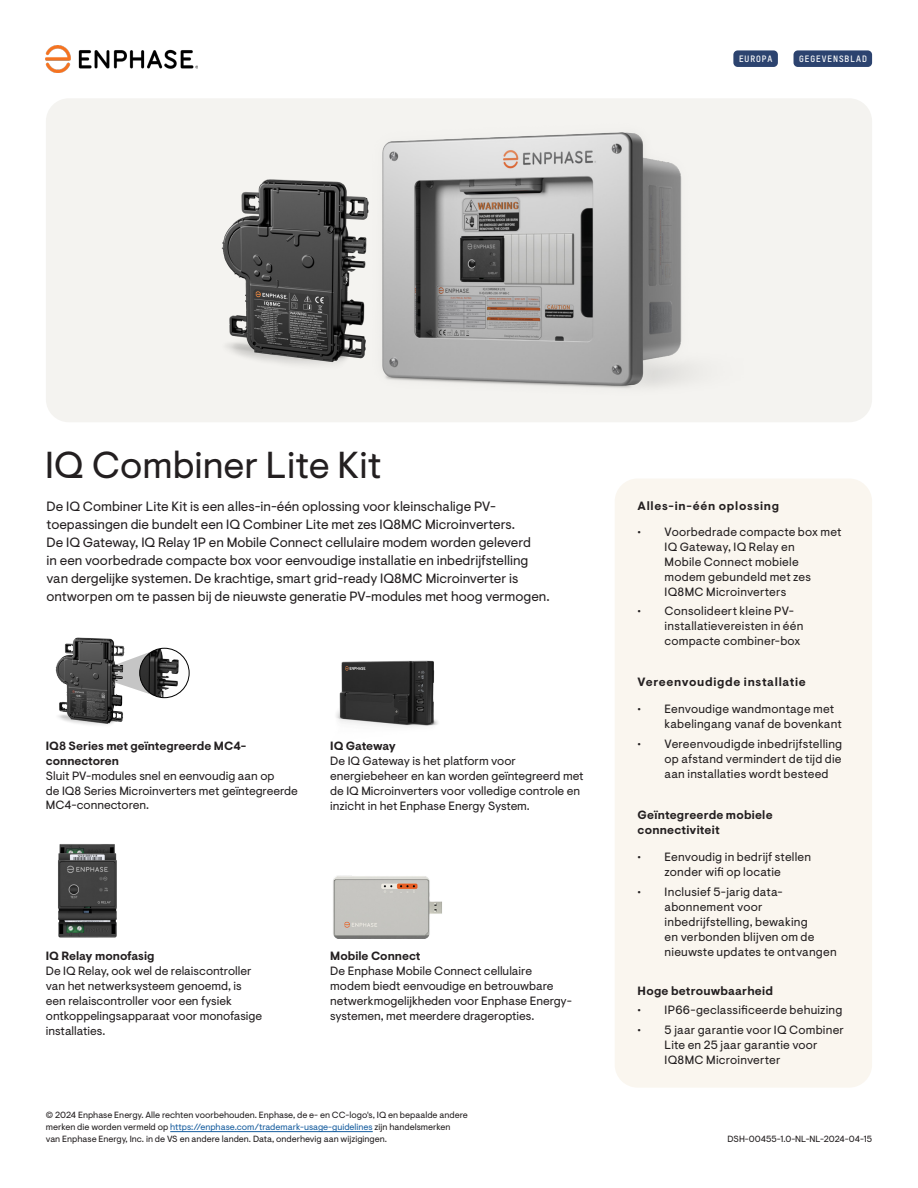
<style>
.page{position:relative;width:918px;height:1188px;background:#fff}
.page>*{position:absolute;margin:0;border:0;box-sizing:border-box;transform-origin:0 0}
.Feature_headline{font:37.5px "Enphase Visuelt";color:#231f20}
.t1{font:13.5px/18px "Enphase Visuelt";color:#231f20}
.t2{font:12px/15px "Enphase Visuelt";color:#231f20}
.DS-Features_Header{font:700 12px/15px "Enphase Visuelt";letter-spacing:.005em;color:#231f20}
.DS-Features_Header-2{font:700 12px "Enphase Visuelt";letter-spacing:.055em;color:#231f20}
.DS-Features_Header-3{font:700 12px "Enphase Visuelt";letter-spacing:.06em;color:#231f20}
.DS_-_Bullets{font:700 12px "Enphase Visuelt";letter-spacing:.015em;color:#231f20}
.Footnote_left{font:9px/12px "Enphase Visuelt";color:#231f20}
.Label{font:9px "T Star Pro Bold";letter-spacing:.11em;color:#fff}
.s1{color:#175d9e}
</style>
<div class="page">
<div style="left:794px;top:50px;width:78px;height:17px;background:#2c436f;border-radius:4px"></div>
<hr style="left:170px;top:1131px;width:203px;height:1px;background:#175d9e">
<img style="left:46px;top:46px;width:151px;height:26px">
<div style="left:46px;top:98px;width:826px;height:324px;background:#f4f3f0;border-radius:23px"></div>
<img style="left:382px;top:132px;width:308px;height:256px">
<div style="left:615px;top:479px;width:257px;height:609px;background:#faf6ef;border-radius:23px"></div>
<img style="left:140px;top:648px;width:49px;height:50px;border-radius:25px">
<div style="left:140px;top:648px;width:49px;height:50px;border:1px solid #000;border-radius:50%"></div>
<svg style="left:155px;top:650px;width:1px;height:46px"></svg>
<img style="left:55px;top:637px;width:100px;height:88px">
<img style="left:336px;top:660px;width:102px;height:67px">
<img style="left:58px;top:844px;width:59px;height:94px">
<img style="left:333px;top:875px;width:109px;height:64px">
<div style="left:733px;top:50px;width:45px;height:17px;background:#2c436f;border-radius:4px"></div>
<img style="left:221px;top:151px;width:191px;height:237px">
<p class="Feature_headline" style="left:45px;top:443px;width:338px">IQ Combiner Lite Kit</p>
<p class="Label" style="left:739px;top:52px;width:35px">EUROPA</p>
<p class="Label" style="left:799px;top:52px;width:69px">GEGEVENSBLAD</p>
<p class="t1" style="left:47px;top:498px;width:505px">De IQ Combiner Lite Kit is een alles-in-één oplossing voor kleinschalige PV&shy;toepassingen die bundelt een IQ Combiner Lite met zes IQ8MC Microinverters.<br>De IQ Gateway, IQ Relay 1P en Mobile Connect cellulaire modem worden geleverd<br>in een voorbedrade compacte box voor eenvoudige installatie en inbedrijfstelling van dergelijke systemen. De krachtige, smart grid-ready IQ8MC Microinverter is ontworpen om te passen bij de nieuwste generatie PV-modules met hoog vermogen.</p>
<p class="DS-Features_Header-3" style="left:638px;top:499px;width:143px">Alles-in-één oplossing</p>
<p class="t2" style="left:665px;top:525px;width:179px;text-indent:-27px">• Voorbedrade compacte box met<br>IQ Gateway, IQ Relay en<br>Mobile Connect mobiele modem gebundeld met zes<br>IQ8MC Microinverters</p>
<p class="t2" style="left:665px;top:604px;width:140px;text-indent:-27px">• Consolideert kleine PV&shy;installatievereisten in één compacte combiner-box</p>
<p class="DS-Features_Header-2" style="left:638px;top:675px;width:170px">Vereenvoudigde installatie</p>
<p class="t2" style="left:665px;top:702px;width:179px;text-indent:-27px">• Eenvoudige wandmontage met kabelingang vanaf de bovenkant</p>
<p class="t2" style="left:665px;top:737px;width:179px;text-align:justify;text-indent:-27px">• Vereenvoudigde inbedrijfstelling op afstand vermindert de tijd die aan installaties wordt besteed</p>
<p class="DS-Features_Header" style="left:638px;top:808px;width:136px">Geïntegreerde mobiele connectiviteit</p>
<p class="t2" style="left:638px;top:850px;width:175px;text-align:center">• Eenvoudig in bedrijf stellen zonder wifi op locatie</p>
<p class="t2" style="left:665px;top:884px;width:174px;text-indent:-27px">• Inclusief 5-jarig data&shy;abonnement voor inbedrijfstelling, bewaking<br>en verbonden blijven om de nieuwste updates te ontvangen</p>
<p class="DS_-_Bullets" style="left:638px;top:983px;width:137px">Hoge betrouwbaarheid</p>
<p class="t2" style="left:638px;top:1003px;width:206px">• IP66-geclassificeerde behuizing</p>
<p class="t2" style="left:665px;top:1022px;width:181px;text-indent:-27px">• 5 jaar garantie voor IQ Combiner<br>Lite en 25 jaar garantie voor<br>IQ8MC Microinverter</p>
<p class="DS-Features_Header" style="left:46px;top:739px;width:202px">IQ8 Series met geïntegreerde MC4- connectoren</p>
<p class="t2" style="left:46px;top:769px;width:253px">Sluit PV-modules snel en eenvoudig aan op<br>de IQ8 Series Microinverters met geïntegreerde</p>
<p class="t2" style="left:46px;top:797px;width:105px">MC4-connectoren.</p>
<p class="DS-Features_Header" style="left:330px;top:739px;width:67px">IQ Gateway</p>
<p class="t2" style="left:330px;top:754px;width:255px">De IQ Gateway is het platform voor energiebeheer en kan worden geïntegreerd met de IQ Microinverters voor volledige controle en inzicht in het Enphase Energy System.</p>
<p class="DS-Features_Header" style="left:46px;top:948px;width:110px">IQ Relay monofasig</p>
<p class="t2" style="left:46px;top:963px;width:218px">De IQ Relay, ook wel de relaiscontroller van het netwerksysteem genoemd, is een relaiscontroller voor een fysiek ontkoppelingsapparaat voor monofasige installaties.</p>
<p class="DS-Features_Header" style="left:330px;top:949px;width:92px">Mobile Connect</p>
<p class="t2" style="left:330px;top:964px;width:243px">De Enphase Mobile Connect cellulaire modem biedt eenvoudige en betrouwbare netwerkmogelijkheden voor Enphase Energy&shy;systemen, met meerdere drageropties.</p>
<p class="Footnote_left" style="left:46px;top:1109px;width:423px">© 2024 Enphase Energy. Alle rechten voorbehouden. Enphase, de e- en CC-logo's, IQ en bepaalde andere merken die worden vermeld op <span class="s1">https://enphase.com/trademark-usage-guidelines</span> zijn handelsmerken<br>van Enphase Energy, Inc. in de VS en andere landen. Data, onderhevig aan wijzigingen.</p>
<p class="Footnote_left" style="left:727px;top:1133px;width:146px">DSH-00455-1.0-NL-NL-2024-04-15</p>
</div>
